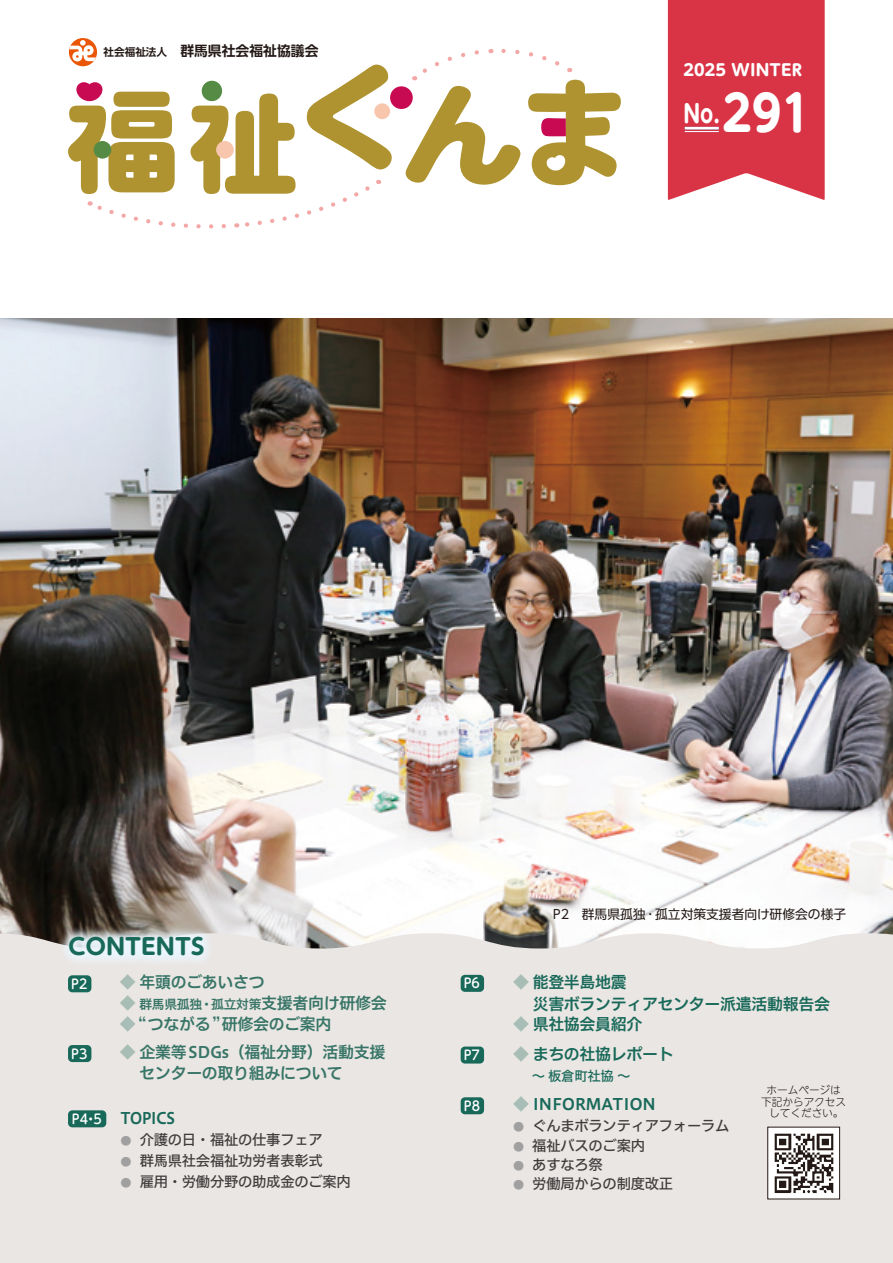
<style>
.page{position:relative;width:893px;height:1263px;background:#fff}
.page>*{position:absolute;margin:0;border:0;box-sizing:border-box;transform-origin:0 0}
.t1{font:700 48.9px "UD Shin M Go Pr 6";color:#fff;scale:.9 1}
.t2{font:700 24.45px "UD Shin M Go Pr 6";color:#fff;scale:.8 1}
.t3{font:700 22.35px "UD Shin M Go Pr 6";color:#186959}
.t4{font:15.9px/21.3px "Hiragino UD Sans F Std N W6";letter-spacing:-.02em;color:#377566}
.t5{font:15.9px "Hiragino UD Sans F Std N W6";letter-spacing:-.02em;color:#186959}
.t6{font:15.9px "Hiragino UD Sans F Std N W6";color:#186959}
.t7{font:700 15.9px "UD Shin M Go Pr 6";letter-spacing:.01em;color:#fff}
.t8{font:15.9px "Hiragino UD Sans F Std N W6";letter-spacing:-.02em;color:#186959;scale:.95 1}
.t9{font:15.9px "Hiragino UD Sans F Std N W6";color:#a8bdb5}
.t10{font:14.4px "Hiragino UD Sans F Std N W5";letter-spacing:-.02em;color:#3f3b3a}
.t11{font:700 13.8px "UD Shin Go NT Pr 6 De";color:#231916}
.t12{font:500 13.35px "UD Shin M Go Pr 6";color:#fff;scale:.95 1}
.t13{font:13.35px "Hiragino UD Sans F Std N W5";letter-spacing:-.02em;color:#186959}
.t14{font:12.75px "UD Shin Go Pr 6";color:#231916}
.t15{font:12.75px "Hiragino UD Sans F Std N W6";letter-spacing:-.02em;color:#377566}
.t16{font:11.1px "Hiragino UD Sans F Std N W5";color:#a0a0a1}
.t17{font:300 10.65px/11.7px "UD Shin M Go Pr 6";color:#231916;text-align:center}
.t18{font:700 10.65px "UD Shin Go NT Pr 6 De";color:#231916}
.s1{color:#a8bdb5}
.s2{font-size:12.75px}
.s3{font-family:"Hiragino UD Sans F Std N W5";font-size:13.35px}
</style>
<div class="page">
<svg style="left:668px;top:0;width:157px;height:200px;background:#db4253"></svg>
<img style="left:0;top:319px;width:893px;height:614px">
<div style="left:0;top:933px;width:893px;height:330px;background:#eae6e4"></div>
<hr style="left:685px;top:127px;width:34px;height:2px;background:#fff">
<hr style="left:685px;top:131px;width:34px;height:1px;background:#fff">
<div style="left:68px;top:1110px;width:38px;height:17px;background:#186959;border-radius:4px"></div>
<div style="left:461px;top:975px;width:23px;height:17px;background:#186959;border-radius:4px"></div>
<svg style="left:57px;top:925px;width:158px;height:42px;background:#cfd2d3"></svg>
<div style="left:68px;top:975px;width:23px;height:17px;background:#186959;border-radius:4px"></div>
<div style="left:68px;top:1045px;width:23px;height:17px;background:#186959;border-radius:4px"></div>
<div style="left:461px;top:1046px;width:23px;height:17px;background:#186959;border-radius:4px"></div>
<div style="left:461px;top:1097px;width:23px;height:17px;background:#186959;border-radius:4px"></div>
<svg style="left:406px;top:86px;width:114px;height:99px"></svg>
<div style="left:390px;top:86px;width:23px;height:23px;background:#c80a52;border-radius:50%"></div>
<svg style="left:490px;top:48px;width:70px;height:18px"></svg>
<svg style="left:414px;top:50px;width:65px;height:30px"></svg>
<svg style="left:68px;top:38px;width:324px;height:191px"></svg>
<div style="left:94px;top:141px;width:17px;height:18px;background:#568b46;border-radius:50%"></div>
<svg style="left:528px;top:80px;width:93px;height:105px"></svg>
<img style="left:769px;top:1129px;width:69px;height:68px">
<div style="left:767px;top:1127px;width:73px;height:72px;border:1px solid #231916"></div>
<p class="t18" style="left:103px;top:44px;width:65px">社会福祉法人</p>
<p class="t11" style="left:180px;top:40px;width:140px">群馬県社会福祉協議会</p>
<p class="t7" style="left:683px;top:56px;width:120px">2025 WINTER</p>
<h1 class="t1" style="left:714px;top:71px;width:109px"><sup>.</sup>291</h1>
<h2 class="t2" style="left:683px;top:92px;width:39px">No</h2>
<p class="t14" style="left:561px;top:904px;width:287px">2　群馬県孤独･孤立対策支援者向け研修会の様子</p>
<p class="t14" style="left:550px;top:904px;width:14px">Ｐ</p>
<h3 class="t3" style="left:68px;top:927px;width:138px">CONTENTS</h3>
<p class="t4" style="left:211px;top:970px;width:177px;text-indent:-91px"><span class="s1">◆</span> 年頭のごあいさつ<br><span class="s2">孤立対策</span>支援者向け研修会</p>
<p class="t12" style="left:71px;top:972px;width:18px">2P</p>
<p class="t9" style="left:120px;top:991px;width:17px">◆</p>
<p class="t4" style="left:120px;top:1013px;width:213px"><span class="s1">◆</span> “つながる”研修会のご案内</p>
<p class="t4" style="left:120px;top:1040px;width:267px"><span class="s1">◆</span> 企業等SDGs（福祉分野）活動支援　センターの取り組みについて</p>
<p class="t15" style="left:139px;top:994px;width:72px">群馬県孤独･</p>
<p class="t12" style="left:71px;top:1042px;width:18px">3P</p>
<p class="t12" style="left:72px;top:1107px;width:28px">・4P</p>
<p class="t12" style="left:93px;top:1107px;width:10px">5</p>
<p class="t8" style="left:121px;top:1106px;width:59px">TOPICS</p>
<p class="t16" style="left:121px;top:1132px;width:13px">●</p>
<p class="t16" style="left:121px;top:1153px;width:13px">●</p>
<p class="t10" style="left:140px;top:1128px;width:185px">介護の日・福祉の仕事フェア</p>
<p class="t10" style="left:140px;top:1149px;width:185px">群馬県社会福祉功労者表彰式</p>
<p class="t12" style="left:464px;top:972px;width:18px">6P</p>
<p class="t12" style="left:464px;top:1044px;width:18px">7P</p>
<p class="t12" style="left:464px;top:1094px;width:19px">P8</p>
<p class="t5" style="left:513px;top:970px;width:115px"><span class="s1">◆</span> 能登半島地震</p>
<p class="t5" style="left:513px;top:991px;width:318px">　災害ボランティアセンター派遣活動報告会</p>
<p class="t5" style="left:513px;top:1011px;width:131px"><span class="s1">◆</span> 県社協会員紹介</p>
<p class="t5" style="left:513px;top:1042px;width:162px"><span class="s1">◆</span> まちの社協レポート</p>
<p class="t13" style="left:548px;top:1066px;width:84px">板倉町社協〜</p>
<p class="t8" style="left:517px;top:1063px;width:31px">　<span class="s3">〜</span></p>
<p class="t6" style="left:513px;top:1092px;width:144px"><span class="s1">◆</span> INFORMATION</p>
<p class="t16" style="left:513px;top:1119px;width:13px">●</p>
<p class="t10" style="left:532px;top:1115px;width:199px">ぐんまボランティアフォーラム</p>
<p class="t16" style="left:513px;top:1138px;width:13px">●</p>
<p class="t10" style="left:532px;top:1134px;width:114px">福祉バスのご案内</p>
<p class="t16" style="left:513px;top:1157px;width:13px">●</p>
<p class="t10" style="left:532px;top:1153px;width:72px">あすなろ祭</p>
<p class="t17" style="left:761px;top:1083px;width:87px">ホームページは下記からアクセスしてください。</p>
<p class="t16" style="left:121px;top:1174px;width:13px">●</p>
<p class="t10" style="left:140px;top:1171px;width:213px">雇用・労働分野の助成金のご案内</p>
<p class="t16" style="left:513px;top:1176px;width:13px">●</p>
<p class="t10" style="left:532px;top:1172px;width:142px">労働局からの制度改正</p>
</div>
